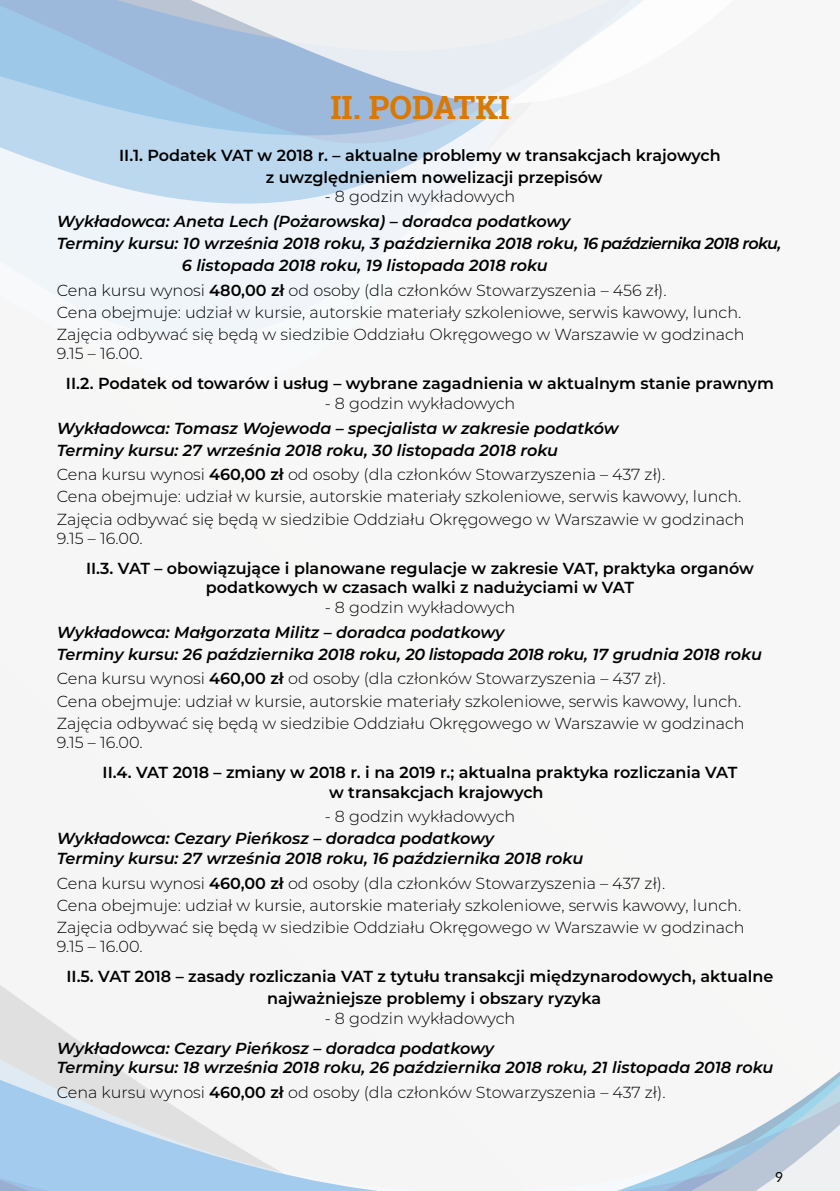
<style>
.page{position:relative;width:840px;height:1191px;background:#fff}
.page>*{position:absolute;margin:0;border:0;box-sizing:border-box;transform-origin:0 0}
.t1{font:700 32px "Roboto Slab";color:#da7800}
.t2{font:300 16px/22px "Montserrat";color:#000}
.t3{font:italic 600 16px/22px "Montserrat";color:#000}
.t4{font:600 16px/22px "Montserrat";color:#000}
.t5{font:14px "Lato";color:#000}
.s1{font-weight:600}
</style>
<div class="page">
<div style="left:0;top:0;width:839px;height:1191px;background:#f7f7f7"></div>
<svg style="left:0;top:143px;width:449px;height:61px;fill:#bbd8ef"></svg>
<svg style="left:0;top:121px;width:483px;height:22px;background:#b5d1ea"></svg>
<svg style="left:0;top:0;width:643px;height:121px"></svg>
<svg style="left:0;top:1022px;width:839px;height:60px"></svg>
<svg style="left:0;top:1082px;width:839px;height:109px"></svg>
<h1 class="t1" style="left:330px;top:85px;width:180px">II. PODATKI</h1>
<p class="t4" style="left:265px;top:143px;width:456px;text-indent:-146px">II.1. Podatek VAT w 2018 r. – aktualne problemy w transakcjach krajowych z uwzględnieniem nowelizacji przepisów</p>
<p class="t2" style="left:324px;top:184px;width:192px">- 8 godzin wykładowych</p>
<p class="t3" style="left:57px;top:209px;width:515px">Wykładowca: Aneta Lech (Pożarowska) – doradca podatkowy</p>
<p class="t3" style="left:57px;top:231px;width:725px">Terminy kursu: 10 września 2018 roku, 3 października 2018 roku, 16 października 2018 roku,</p>
<p class="t3" style="left:182px;top:253px;width:367px">6 listopada 2018 roku, 19 listopada 2018 roku</p>
<p class="t2" style="left:57px;top:278px;width:689px">Cena kursu wynosi <span class="s1">480,00 zł</span> od osoby (dla członków Stowarzyszenia – 456 zł).<br>Cena obejmuje: udział w kursie, autorskie materiały szkoleniowe, serwis kawowy, lunch.<br>Zajęcia odbywać się będą w siedzibie Oddziału Okręgowego w Warszawie w godzinach</p>
<p class="t2" style="left:57px;top:342px;width:87px">9.15 – 16.00.</p>
<p class="t4" style="left:66px;top:372px;width:709px">II.2. Podatek od towarów i usług – wybrane zagadnienia w aktualnym stanie prawnym</p>
<p class="t2" style="left:324px;top:391px;width:192px">- 8 godzin wykładowych</p>
<p class="t3" style="left:57px;top:416px;width:563px">Wykładowca: Tomasz Wojewoda – specjalista w zakresie podatków<br>Terminy kursu: 27 września 2018 roku, 30 listopada 2018 roku</p>
<p class="t2" style="left:57px;top:463px;width:689px">Cena kursu wynosi <span class="s1">460,00 zł</span> od osoby (dla członków Stowarzyszenia – 437 zł).<br>Cena obejmuje: udział w kursie, autorskie materiały szkoleniowe, serwis kawowy, lunch.<br>Zajęcia odbywać się będą w siedzibie Oddziału Okręgowego w Warszawie w godzinach</p>
<p class="t2" style="left:57px;top:526px;width:87px">9.15 – 16.00.</p>
<p class="t4" style="left:86px;top:558px;width:669px;line-height:19.2px;text-align:center">II.3. VAT – obowiązujące i planowane regulacje w zakresie VAT, praktyka organów podatkowych w czasach walki z nadużyciami w VAT</p>
<p class="t2" style="left:324px;top:595px;width:192px">- 8 godzin wykładowych</p>
<p class="t3" style="left:57px;top:620px;width:706px">Wykładowca: Małgorzata Militz – doradca podatkowy<br>Terminy kursu: 26 października 2018 roku, 20 listopada 2018 roku, 17 grudnia 2018 roku</p>
<p class="t2" style="left:57px;top:667px;width:689px">Cena kursu wynosi <span class="s1">460,00 zł</span> od osoby (dla członków Stowarzyszenia – 437 zł).<br>Cena obejmuje: udział w kursie, autorskie materiały szkoleniowe, serwis kawowy, lunch.<br>Zajęcia odbywać się będą w siedzibie Oddziału Okręgowego w Warszawie w godzinach</p>
<p class="t2" style="left:57px;top:730px;width:87px">9.15 – 16.00.</p>
<p class="t4" style="left:329px;top:762px;width:409px;line-height:19.2px;text-indent:-226px">II.4. VAT 2018 – zmiany w 2018 r. i na 2019 r.; aktualna praktyka rozliczania VAT w transakcjach krajowych</p>
<p class="t2" style="left:324px;top:805px;width:192px">- 8 godzin wykładowych</p>
<p class="t3" style="left:57px;top:828px;width:527px;line-height:19.2px">Wykładowca: Cezary Pieńkosz – doradca podatkowy<br>Terminy kursu: 27 września 2018 roku, 16 października 2018 roku</p>
<p class="t2" style="left:57px;top:871px;width:689px">Cena kursu wynosi <span class="s1">460,00 zł</span> od osoby (dla członków Stowarzyszenia – 437 zł).<br>Cena obejmuje: udział w kursie, autorskie materiały szkoleniowe, serwis kawowy, lunch.<br>Zajęcia odbywać się będą w siedzibie Oddziału Okręgowego w Warszawie w godzinach</p>
<p class="t2" style="left:57px;top:934px;width:87px">9.15 – 16.00.</p>
<p class="t4" style="left:267px;top:965px;width:507px;text-indent:-200px">II.5. VAT 2018 – zasady rozliczania VAT z tytułu transakcji międzynarodowych, aktualne najważniejsze problemy i obszary ryzyka</p>
<p class="t2" style="left:324px;top:1006px;width:192px">- 8 godzin wykładowych</p>
<p class="t3" style="left:57px;top:1038px;width:717px;line-height:19.2px">Wykładowca: Cezary Pieńkosz – doradca podatkowy<br>Terminy kursu: 18 września 2018 roku, 26 października 2018 roku, 21 listopada 2018 roku</p>
<p class="t2" style="left:57px;top:1081px;width:610px">Cena kursu wynosi <span class="s1">460,00 zł</span> od osoby (dla członków Stowarzyszenia – 437 zł).</p>
<p class="t5" style="left:774px;top:1166px;width:10px">9</p>
</div>
